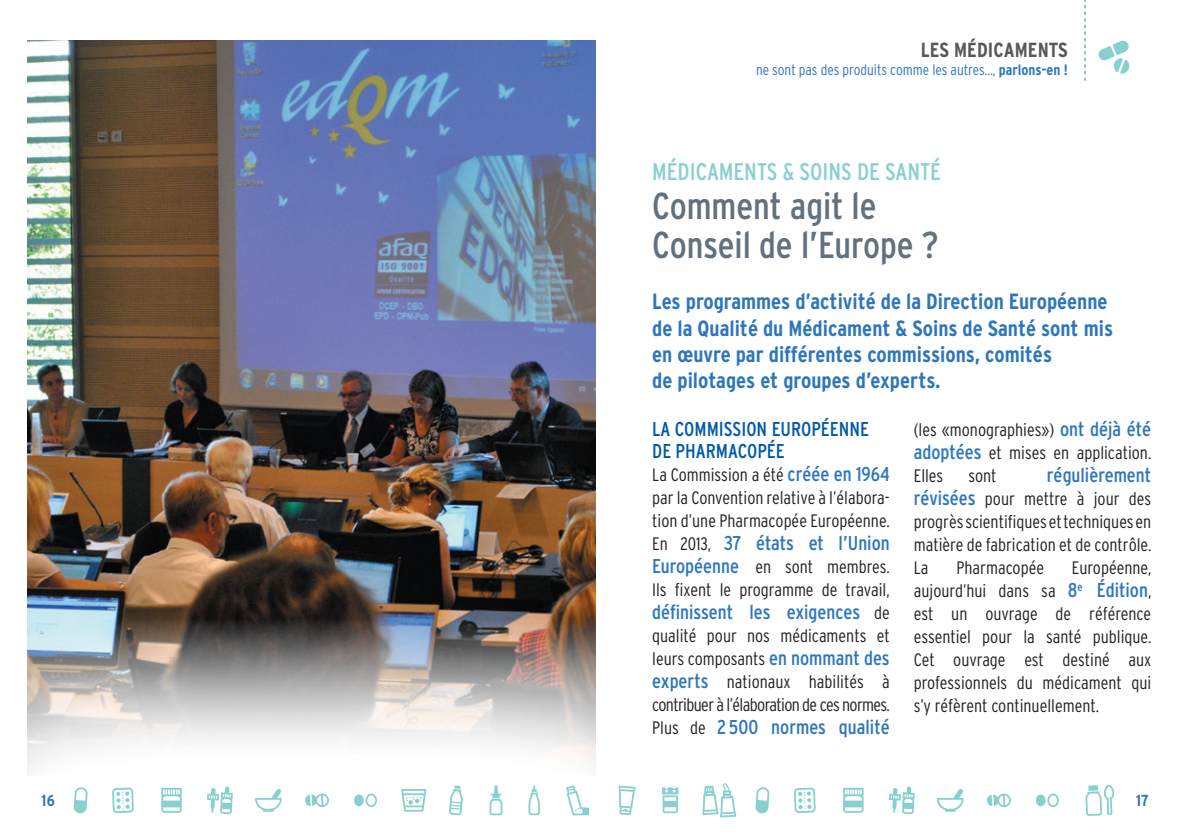
<style>
.page{position:relative;width:1191px;height:840px;background:#fff}
.page>*{position:absolute;margin:0;border:0;box-sizing:border-box;transform-origin:0 0}
.t1{font:condensed 37.4px "Interstate";color:#61717f}
.t2{font:condensed 24px "Interstate";color:#87d0ce}
.t3{font:700 condensed 22px/26.4px "Interstate";color:#2e76bc}
.t4{font:700 condensed 20.4px "Interstate";letter-spacing:.005em;color:#57585a}
.t5{font:condensed 20px "Interstate";color:#2e76bc}
.t6{font:condensed 20px "Interstate";color:#015aaa}
.t7{font:300 condensed 18px/23px "Interstate";color:#231f20;text-align:justify}
.t8{font:700 condensed 16px "Interstate";color:#2e76bc}
.t9{font:300 condensed 15px "Interstate";color:#2e76bc}
.s1{font-weight:700}
.s2{font-weight:400;font-size:20px;color:#2e76bc}
.s3{font-weight:300;font-size:18px;color:#231f20}
</style>
<div class="page">
<svg style="left:1098px;top:40px;width:31px;height:34px"></svg>
<svg style="left:1084px;top:0;width:1px;height:81px"></svg>
<img style="left:27px;top:40px;width:568px;height:579px">
<svg style="left:27px;top:619px;width:710px;height:199px"></svg>
<svg style="left:255px;top:788px;width:27px;height:23px"></svg>
<svg style="left:305px;top:792px;width:24px;height:14px"></svg>
<svg style="left:365px;top:793px;width:12px;height:13px"></svg>
<div style="left:354px;top:794px;width:10px;height:11px;background:#87d0ce;border-radius:50%"></div>
<svg style="left:401px;top:788px;width:25px;height:23px"></svg>
<svg style="left:73px;top:786px;width:15px;height:27px"></svg>
<svg style="left:112px;top:787px;width:22px;height:25px"></svg>
<svg style="left:161px;top:787px;width:21px;height:25px"></svg>
<svg style="left:207px;top:786px;width:26px;height:27px"></svg>
<svg style="left:449px;top:785px;width:14px;height:29px"></svg>
<svg style="left:1085px;top:784px;width:29px;height:31px"></svg>
<svg style="left:489px;top:784px;width:13px;height:30px"></svg>
<svg style="left:528px;top:785px;width:12px;height:29px"></svg>
<svg style="left:702px;top:782px;width:34px;height:35px"></svg>
<svg style="left:566px;top:784px;width:23px;height:30px"></svg>
<svg style="left:618px;top:785px;width:17px;height:29px"></svg>
<svg style="left:662px;top:787px;width:16px;height:25px"></svg>
<svg style="left:937px;top:789px;width:26px;height:22px"></svg>
<svg style="left:987px;top:793px;width:24px;height:13px"></svg>
<svg style="left:1047px;top:793px;width:11px;height:13px"></svg>
<div style="left:1036px;top:794px;width:9px;height:11px;background:#87d0ce;border-radius:50%"></div>
<svg style="left:755px;top:787px;width:14px;height:26px"></svg>
<svg style="left:794px;top:787px;width:21px;height:25px"></svg>
<svg style="left:843px;top:788px;width:20px;height:24px"></svg>
<svg style="left:889px;top:786px;width:25px;height:27px"></svg>
<p class="t8" style="left:42px;top:791px;width:15px">16</p>
<p class="t4" style="left:920px;top:39px;width:149px">LES MÉDICAMENTS</p>
<p class="t9" style="left:756px;top:61px;width:313px">ne sont pas des produits comme les autres…, <span class="s1">parlons-en !</span></p>
<p class="t2" style="left:652px;top:158px;width:290px">MÉDICAMENTS &amp; SOINS DE SANTÉ</p>
<p class="t1" style="left:652px;top:185px;width:226px">Comment agit le</p>
<p class="t1" style="left:652px;top:224px;width:288px">Conseil de l’Europe ?</p>
<p class="t3" style="left:652px;top:288px;width:462px">Les programmes d’activité de la Direction Européenne de la Qualité du Médicament &amp; Soins de Santé sont mis en œuvre par différentes commissions, comités<br>de pilotages et groupes d’experts.</p>
<p class="t6" style="left:652px;top:417px;width:218px">LA COMMISSION EUROPÉENNE</p>
<p class="t6" style="left:652px;top:439px;width:134px">DE PHARMACOPÉE</p>
<p class="t7" style="left:652px;top:463px;width:239px">La Commission a été <span class="s2">créée en 1964 </span>par la Convention relative à l’élabora&shy;tion d’une Pharmacopée Européenne.</p>
<p class="t5" style="left:652px;top:531px;width:239px"><span class="s3">En 2013,</span> 37 états et l’Union</p>
<p class="t7" style="left:652px;top:555px;width:239px"><span class="s2">Européenne</span> en sont membres.<br>Ils fixent le programme de travail,</p>
<p class="t5" style="left:652px;top:600px;width:239px">définissent les exigences <span class="s3">de</span></p>
<p class="t7" style="left:652px;top:624px;width:239px">qualité pour nos médicaments et leurs composants <span class="s2">en nommant des experts</span> nationaux habilités à contribuer à l’élaboration de ces normes.</p>
<p class="t5" style="left:652px;top:715px;width:239px"><span class="s3">Plus de</span> 2 500 normes qualité</p>
<p class="t7" style="left:913px;top:418px;width:239px">(les «monographies») <span class="s2">ont déjà été adoptées</span> et mises en application.<br>Elles</p>
<p class="t7" style="left:968px;top:464px;width:30px">sont</p>
<p class="t5" style="left:1047px;top:463px;width:106px">régulièrement</p>
<p class="t7" style="left:913px;top:487px;width:239px"><span class="s2">révisées</span> pour mettre à jour des progrès scientifiques et techniques en matière de fabrication et de contrôle.<br>La</p>
<p class="t7" style="left:913px;top:556px;width:239px;text-indent:158px">Européenne, aujourd’hui dans sa <span class="s2">8</span><sup>e</sup> <span class="s2">Édition</span>, est un ouvrage de référence essentiel pour la santé publique.<br>Cet ouvrage est destiné aux professionnels du médicament qui s’y réfèrent continuellement.</p>
<p class="t7" style="left:956px;top:556px;width:89px">Pharmacopée</p>
<p class="t8" style="left:1136px;top:791px;width:14px">17</p>
</div>
